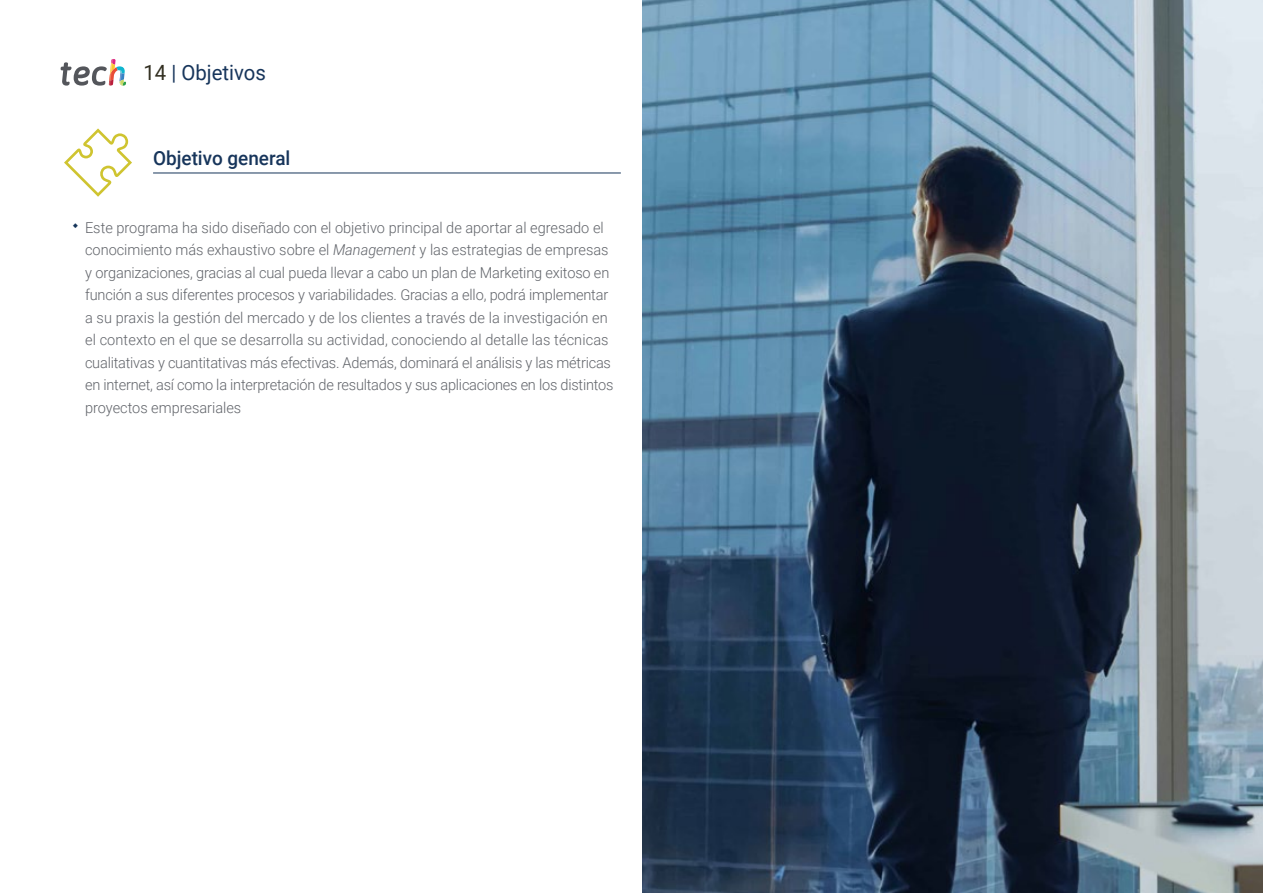
<style>
.page{position:relative;width:1263px;height:893px;background:#fff}
.page>*{position:absolute;margin:0;border:0;box-sizing:border-box;transform-origin:0 0}
.t1{font:21px "Roboto";color:#17355b}
.t2{font:500 19.5px "Roboto";color:#17355b}
.t3{font:300 15px/22.5px "Roboto";letter-spacing:-.01em;color:#61646a}
.s1{color:#312e20}
.s2{font-style:italic}
</style>
<div class="page">
<hr style="left:153px;top:173px;width:468px;height:1px;background:#16355a">
<svg style="left:61px;top:59px;width:65px;height:27px"></svg>
<img style="left:642px;top:0;width:621px;height:893px">
<svg style="left:64px;top:128px;width:68px;height:69px"></svg>
<h1 class="t1" style="left:144px;top:57px;width:124px"><span class="s1">14</span> | Objetivos</h1>
<h2 class="t2" style="left:153px;top:144px;width:139px">Objetivo general</h2>
<p class="t3" style="left:85px;top:216px;width:530px">Este programa ha sido diseñado con el objetivo principal de aportar al egresado el conocimiento más exhaustivo sobre el <span class="s2">Management</span> y las estrategias de empresas y organizaciones, gracias al cual pueda llevar a cabo un plan de Marketing exitoso en función a sus diferentes procesos y variabilidades. Gracias a ello, podrá implementar a su praxis la gestión del mercado y de los clientes a través de la investigación en el contexto en el que se desarrolla su actividad, conociendo al detalle las técnicas cualitativas y cuantitativas más efectivas. Además, dominará el análisis y las métricas en internet, así como la interpretación de resultados y sus aplicaciones en los distintos proyectos empresariales</p>
</div>
